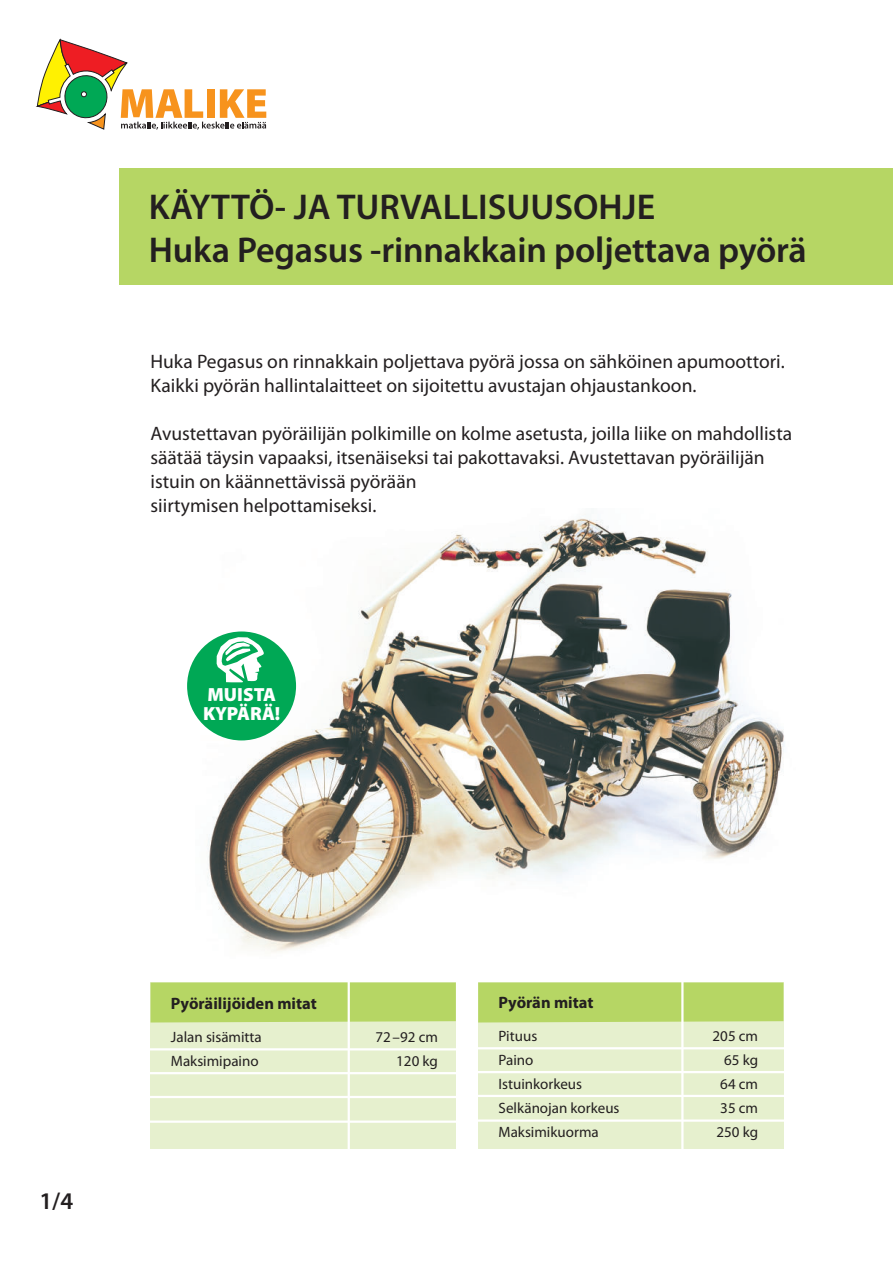
<style>
.page{position:relative;width:893px;height:1263px;background:#fff}
.page>*{position:absolute;margin:0;border:0;box-sizing:border-box;transform-origin:0 0}
.t1{font:600 36px/43.2px "Myriad Pro";letter-spacing:-.005em;color:#231f20}
.t2{font:600 24px "Myriad Pro";color:#231f20}
.t3{font:19.5px/24px "Myriad Pro";color:#231f20}
.t4{font:900 19.05px/18.8px "Myriad Pro";color:#fff}
.t5{font:700 16.5px "Myriad Pro";color:#231f20}
.t6{font:15px "Myriad Pro";color:#231f20}
</style>
<div class="page">
<img style="left:196px;top:518px;width:589px;height:434px">
<div style="left:151px;top:982px;width:305px;height:166px;background:#e6f0ce"></div>
<div style="left:151px;top:982px;width:305px;height:40px;background:#b6d664"></div>
<hr style="left:140px;top:1048px;width:360px;height:2px;background:#fff">
<hr style="left:348px;top:967px;width:2px;height:187px;background:#fff">
<hr style="left:144px;top:1072px;width:359px;height:2px;background:#fff">
<hr style="left:145px;top:1096px;width:359px;height:2px;background:#fff">
<hr style="left:147px;top:1120px;width:360px;height:3px;background:#fff">
<div style="left:120px;top:168px;width:773px;height:117px;background:#b6d664"></div>
<svg style="left:37px;top:39px;width:229px;height:91px"></svg>
<div style="left:187px;top:631px;width:109px;height:109px;background:#00a855;border-radius:50%"></div>
<svg style="left:217px;top:637px;width:47px;height:46px"></svg>
<div style="left:478px;top:982px;width:305px;height:166px;background:#e6f0ce"></div>
<div style="left:478px;top:982px;width:305px;height:40px;background:#b6d664"></div>
<hr style="left:468px;top:1047px;width:360px;height:2px;background:#fff">
<hr style="left:681px;top:968px;width:3px;height:187px;background:#fff">
<hr style="left:471px;top:1071px;width:360px;height:2px;background:#fff">
<hr style="left:472px;top:1095px;width:360px;height:2px;background:#fff">
<hr style="left:475px;top:1119px;width:359px;height:3px;background:#fff">
<h1 class="t1" style="left:149px;top:186px;width:659px">KÄYTTÖ- JA TURVALLISUUSOHJE<br>Huka Pegasus -rinnakkain poljettava pyörä</h1>
<p class="t3" style="left:151px;top:350px;width:636px">Huka Pegasus on rinnakkain poljettava pyörä jossa on sähköinen apumoottori.<br>Kaikki pyörän hallintalaitteet on sijoitettu avustajan ohjaustankoon.</p>
<p class="t3" style="left:151px;top:422px;width:643px">Avustettavan pyöräilijän polkimille on kolme asetusta, joilla liike on mahdollista säätää täysin vapaaksi, itsenäiseksi tai pakottavaksi. Avustettavan pyöräilijän istuin on käännettävissä pyörään<br>siirtymisen helpottamiseksi.</p>
<p class="t4" style="left:203px;top:685px;width:79px">MUISTA<br>KYPÄRÄ!</p>
<p class="t2" style="left:39px;top:1188px;width:35px">1/4</p>
<p class="t5" style="left:171px;top:998px;width:147px">Pyöräilijöiden mitat</p>
<p class="t6" style="left:171px;top:1030px;width:92px">Jalan sisämitta</p>
<p class="t6" style="left:375px;top:1030px;width:64px">72 – 92 cm</p>
<p class="t6" style="left:171px;top:1054px;width:89px">Maksimipaino</p>
<p class="t6" style="left:396px;top:1054px;width:43px">120 kg</p>
<p class="t5" style="left:499px;top:996px;width:96px">Pyörän mitat</p>
<p class="t6" style="left:499px;top:1029px;width:40px">Pituus</p>
<p class="t6" style="left:713px;top:1029px;width:47px">205 cm</p>
<p class="t6" style="left:499px;top:1053px;width:36px">Paino</p>
<p class="t6" style="left:724px;top:1053px;width:35px">65 kg</p>
<p class="t6" style="left:499px;top:1077px;width:85px">Istuinkorkeus</p>
<p class="t6" style="left:720px;top:1077px;width:39px">64 cm</p>
<p class="t6" style="left:499px;top:1101px;width:123px">Selkänojan korkeus</p>
<p class="t6" style="left:720px;top:1101px;width:39px">35 cm</p>
<p class="t6" style="left:499px;top:1125px;width:102px">Maksimikuorma</p>
<p class="t6" style="left:716px;top:1125px;width:43px">250 kg</p>
</div>
